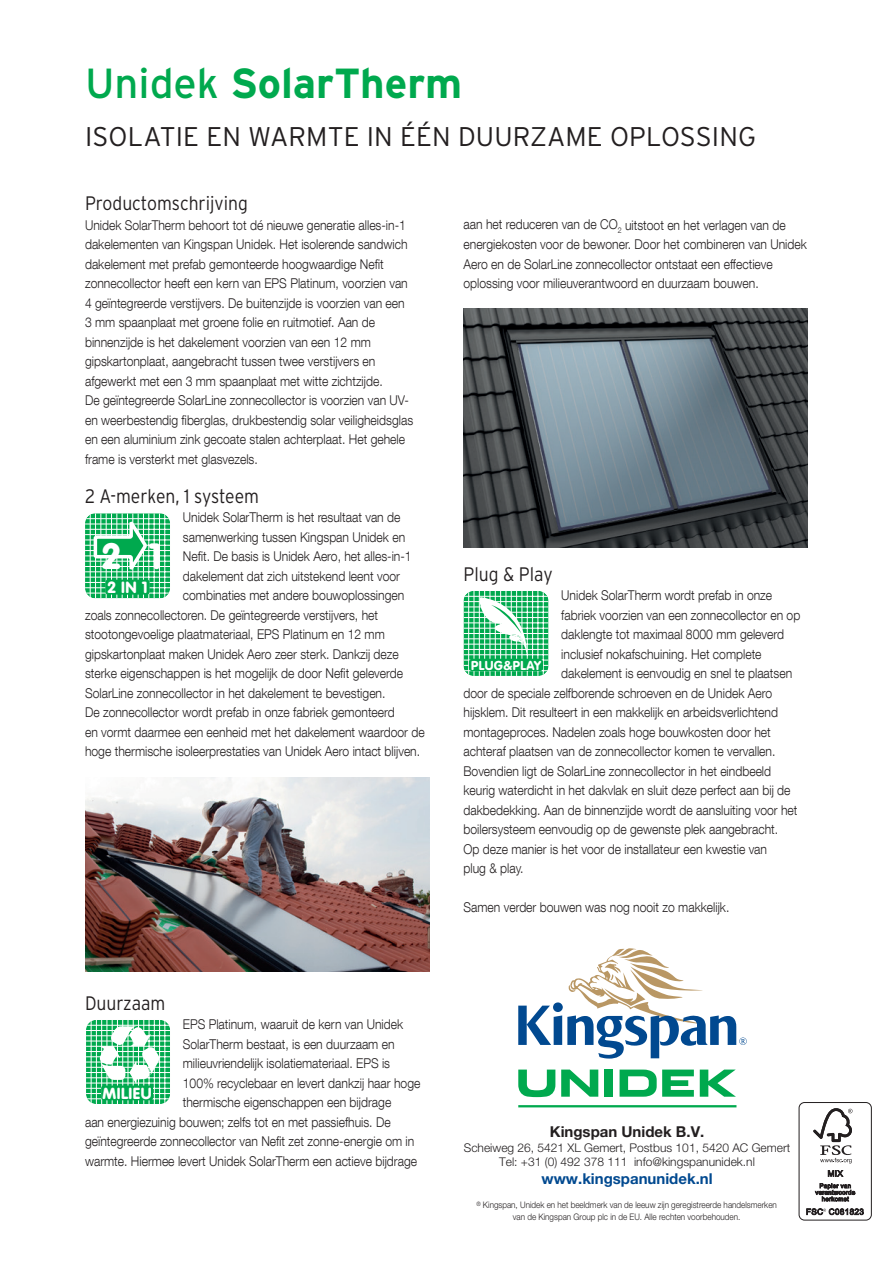
<style>
.page{position:relative;width:893px;height:1263px;background:#fff}
.page>*{position:absolute;margin:0;border:0;box-sizing:border-box;transform-origin:0 0}
.t1{font:700 42px "Interstate";color:#00a94e}
.t2{font:900 36px "VAG Rounded";color:#fff}
.t3{font:300 27px "Interstate";letter-spacing:.005em;color:#231f20}
.t4{font:300 19.5px "Interstate";color:#231f20;scale:.9 1}
.t5{font:900 16.05px "VAG Rounded";color:#fff}
.t6{font:900 15.75px "VAG Rounded";letter-spacing:.03em;color:#fff}
.t7{font:700 15px "Helvetica Neue";color:#014990}
.t8{font:700 15px "Helvetica Neue";color:#231f20}
.t9{font:300 13.5px/19.5px "Helvetica Neue LT Com";color:#231f20;scale:.9 1}
.t10{font:900 12.75px "VAG Rounded";letter-spacing:.03em;color:#fff}
.t11{font:300 12px/14.4px "Helvetica Neue";color:#231f20;text-align:center}
.t12{font:300 9px/12px "Helvetica Neue";color:#231f20;text-align:center;scale:.9 1}
.s1{font-weight:400}
</style>
<div class="page">
<hr style="left:518px;top:1105px;width:218px;height:2px;background:#00a94e">
<div style="left:604px;top:1069px;width:9px;height:28px;background:#00a94e"></div>
<svg style="left:561px;top:1069px;width:37px;height:28px"></svg>
<svg style="left:620px;top:1069px;width:74px;height:28px"></svg>
<svg style="left:700px;top:1069px;width:36px;height:28px"></svg>
<svg style="left:518px;top:1069px;width:37px;height:28px"></svg>
<svg style="left:518px;top:948px;width:229px;height:110px"></svg>
<div style="left:799px;top:1102px;width:73px;height:118px;border:1px solid #231f20;border-radius:5px"></div>
<svg style="left:813px;top:1108px;width:39px;height:55px"></svg>
<svg style="left:828px;top:1170px;width:15px;height:7px"></svg>
<svg style="left:815px;top:1183px;width:40px;height:18px"></svg>
<svg style="left:806px;top:1208px;width:58px;height:7px"></svg>
<svg style="left:463px;top:591px;width:86px;height:85px"></svg>
<div style="left:469px;top:659px;width:74px;height:12px;background:#00a94e;border-radius:3px"></div>
<svg style="left:86px;top:1020px;width:84px;height:84px"></svg>
<img style="left:85px;top:777px;width:344px;height:195px">
<img style="left:463px;top:308px;width:345px;height:239px">
<svg style="left:85px;top:513px;width:85px;height:85px;background:#52c487"></svg>
<h1 class="t1" style="left:85px;top:60px;width:379px"><span class="s1">Unidek</span> SolarTherm</h1>
<h3 class="t3" style="left:85px;top:121px;width:40px">ISOLATIE</h3>
<h3 class="t3" style="left:206px;top:121px;width:61px">EN WARMTE</h3>
<h3 class="t3" style="left:367px;top:121px;width:165px">IN ÉÉN DUURZAME</h3>
<h3 class="t3" style="left:610px;top:121px;width:18px">OPLO</h3>
<h3 class="t3" style="left:680px;top:121px;width:47px">SSING</h3>
<h3 class="t4" style="left:85px;top:192px;width:182px">Productomschrijving</h3>
<p class="t9" style="left:85px;top:215px;width:366px">Unidek SolarTherm behoort tot dé nieuwe generatie alles-in-1 dakelementen van Kingspan Unidek. Het isolerende sandwich dakelement met prefab gemonteerde hoogwaardige Nefit zonnecollector heeft een kern van EPS Platinum, voorzien van 4 geïntegreerde verstijvers. De buitenzijde is voorzien van een 3 mm spaanplaat met groene folie en ruitmotief. Aan de binnenzijde is het dakelement voorzien van een 12 mm gipskartonplaat, aangebracht tussen twee verstijvers en afgewerkt met een 3 mm spaanplaat met witte zichtzijde.<br>De geïntegreerde SolarLine zonnecollector is voorzien van UV&shy;en weerbestendig fiberglas, drukbestendig solar veiligheidsglas en een aluminium zink gecoate stalen achterplaat. Het gehele frame is versterkt met glasvezels.</p>
<h3 class="t4" style="left:85px;top:485px;width:195px">2 A-merken, 1 systeem</h3>
<p class="t9" style="left:183px;top:507px;width:243px">Unidek SolarTherm is het resultaat van de</p>
<p class="t9" style="left:183px;top:527px;width:249px">samenwerking tussen Kingspan Unidek en</p>
<p class="t9" style="left:183px;top:546px;width:256px">Nefit. De basis is Unidek Aero, het alles-in-1</p>
<p class="t9" style="left:183px;top:566px;width:243px">dakelement dat zich uitstekend leent voor</p>
<p class="t9" style="left:183px;top:585px;width:248px">combinaties met andere bouwoplossingen</p>
<p class="t9" style="left:85px;top:605px;width:327px">zoals zonnecollectoren. De geïntegreerde verstijvers, het</p>
<p class="t9" style="left:85px;top:624px;width:335px">stootongevoelige plaatmateriaal, EPS Platinum en 12 mm</p>
<p class="t9" style="left:85px;top:644px;width:350px">gipskartonplaat maken Unidek Aero zeer sterk. Dankzij deze</p>
<p class="t9" style="left:85px;top:663px;width:355px">sterke eigenschappen is het mogelijk de door Nefit geleverde</p>
<p class="t9" style="left:85px;top:683px;width:335px">SolarLine zonnecollector in het dakelement te bevestigen.</p>
<p class="t9" style="left:85px;top:702px;width:346px">De zonnecollector wordt prefab in onze fabriek gemonteerd</p>
<p class="t9" style="left:85px;top:722px;width:379px">en vormt daarmee een eenheid met het dakelement waardoor de</p>
<p class="t9" style="left:85px;top:741px;width:374px">hoge thermische isoleerprestaties van Unidek Aero intact blijven.</p>
<h2 class="t2" style="left:103px;top:535px;width:61px">2 1</h2>
<p class="t5" style="left:108px;top:578px;width:41px">2 IN 1</p>
<h3 class="t4" style="left:85px;top:992px;width:91px">Duurzaam</h3>
<p class="t9" style="left:183px;top:1014px;width:246px">EPS Platinum, waaruit de kern van Unidek</p>
<p class="t9" style="left:183px;top:1034px;width:237px">SolarTherm bestaat, is een duurzaam en</p>
<p class="t9" style="left:183px;top:1053px;width:232px">milieuvriendelijk isolatiemateriaal. EPS is</p>
<p class="t9" style="left:183px;top:1073px;width:265px">100% recyclebaar en levert dankzij haar hoge</p>
<p class="t9" style="left:183px;top:1092px;width:233px">thermische eigenschappen een bijdrage</p>
<p class="t9" style="left:85px;top:1112px;width:341px">aan energiezuinig bouwen; zelfs tot en met passiefhuis. De</p>
<p class="t9" style="left:85px;top:1131px;width:367px">geïntegreerde zonnecollector van Nefit zet zonne-energie om in</p>
<p class="t9" style="left:85px;top:1151px;width:370px">warmte. Hiermee levert Unidek SolarTherm een actieve bijdrage</p>
<p class="t6" style="left:103px;top:1084px;width:50px">MILIEU</p>
<p class="t9" style="left:463px;top:215px;width:383px">aan het reduceren van de CO<sub>2</sub> uitstoot en het verlagen van de energiekosten voor de bewoner. Door het combineren van Unidek Aero en de SolarLine zonnecollector ontstaat een effectieve oplossing voor milieuverantwoord en duurzaam bouwen.</p>
<h3 class="t4" style="left:463px;top:563px;width:101px">Plug &amp; Play</h3>
<p class="t9" style="left:561px;top:585px;width:236px">Unidek SolarTherm wordt prefab in onze</p>
<p class="t9" style="left:561px;top:605px;width:267px">fabriek voorzien van een zonnecollector en op</p>
<p class="t9" style="left:561px;top:624px;width:249px">daklengte tot maximaal 8000 mm geleverd</p>
<p class="t9" style="left:561px;top:644px;width:224px">inclusief nokafschuining. Het complete</p>
<p class="t9" style="left:561px;top:663px;width:258px">dakelement is eenvoudig en snel te plaatsen</p>
<p class="t9" style="left:463px;top:683px;width:344px">door de speciale zelfborende schroeven en de Unidek Aero</p>
<p class="t9" style="left:463px;top:702px;width:351px">hijsklem. Dit resulteert in een makkelijk en arbeidsverlichtend</p>
<p class="t9" style="left:463px;top:722px;width:343px">montageproces. Nadelen zoals hoge bouwkosten door het</p>
<p class="t9" style="left:463px;top:741px;width:348px">achteraf plaatsen van de zonnecollector komen te vervallen.</p>
<p class="t9" style="left:463px;top:761px;width:343px">Bovendien ligt de SolarLine zonnecollector in het eindbeeld</p>
<p class="t9" style="left:463px;top:780px;width:365px">keurig waterdicht in het dakvlak en sluit deze perfect aan bij de</p>
<p class="t9" style="left:463px;top:800px;width:373px">dakbedekking. Aan de binnenzijde wordt de aansluiting voor het</p>
<p class="t9" style="left:463px;top:819px;width:351px">boilersysteem eenvoudig op de gewenste plek aangebracht.</p>
<p class="t9" style="left:463px;top:839px;width:339px">Op deze manier is het voor de installateur een kwestie van</p>
<p class="t9" style="left:463px;top:858px;width:68px">plug &amp; play.</p>
<p class="t9" style="left:463px;top:897px;width:297px">Samen verder bouwen was nog nooit zo makkelijk.</p>
<p class="t10" style="left:471px;top:657px;width:71px">PLUG&amp;PLAY</p>
<p class="t8" style="left:550px;top:1123px;width:156px">Kingspan Unidek B.V.</p>
<p class="t11" style="left:464px;top:1140px;width:328px">Scheiweg 26, 5421 XL Gemert, Postbus 101, 5420 AC Gemert<br>Tel: +31 (0) 492 378 111 info@kingspanunidek.nl</p>
<p class="t7" style="left:542px;top:1169px;width:173px">www.kingspanunidek.nl</p>
<p class="t12" style="left:476px;top:1198px;width:335px"><sup>®</sup> Kingspan, Unidek en het beeldmerk van de leeuw zijn geregistreerde handelsmerken van de Kingspan Group plc in de EU. Alle rechten voorbehouden.</p>
</div>
